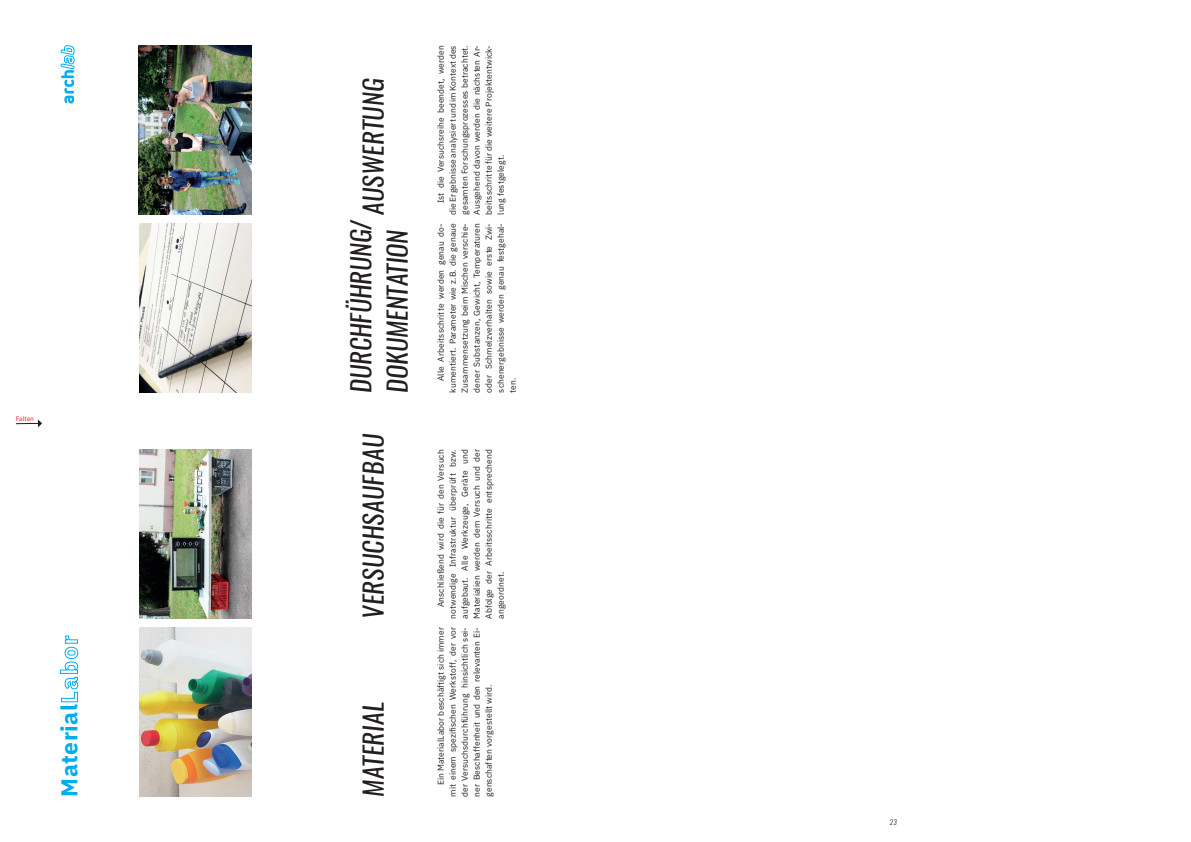
<style>
.page{position:relative;width:1191px;height:842px;background:#fff}
.page>*{position:absolute;margin:0;border:0;box-sizing:border-box;transform-origin:0 0}
.t1{font:italic 26px/36px "Oswald";letter-spacing:.005em;color:#231f20}
.t2{font:700 23px "IBM Plex Sans";letter-spacing:.02em;color:#00aeef}
.t3{font:8.5px/12px "IBM Plex Sans";letter-spacing:.01em;color:#231f20;text-align:justify}
.t4{font:italic 300 7px "Oswald";color:#231f20}
.t5{font:6.5px "IBM Plex Sans";letter-spacing:-.005em;color:#ee1d23}
</style>
<div class="page">
<svg style="left:16px;top:419px;width:26px;height:8px"></svg>
<svg style="left:61px;top:45px;width:13px;height:58px"></svg>
<img style="left:140px;top:223px;width:112px;height:170px">
<img style="left:140px;top:627px;width:112px;height:170px">
<img style="left:139px;top:45px;width:113px;height:170px">
<img style="left:140px;top:449px;width:112px;height:170px">
<svg style="left:60px;top:635px;width:19px;height:68px"></svg>
<p class="t5" style="left:16px;top:414px;width:20px">Falten</p>
<h1 class="t1" style="left:355px;top:215px;width:138px;rotate:-90deg">AUSWERTUNG</h1>
<h1 class="t1" style="left:343px;top:393px;width:175px;rotate:-90deg">DURCHFÜHRUNG/<br>DOKUMENTATION</h1>
<h1 class="t1" style="left:355px;top:619px;width:186px;rotate:-90deg">VERSUCHSAUFBAU</h1>
<h2 class="t2" style="left:51px;top:797px;width:94px;rotate:-90deg">Material</h2>
<h1 class="t1" style="left:355px;top:797px;width:96px;rotate:-90deg">MATERIAL</h1>
<p class="t3" style="left:434px;top:215px;width:171px;text-indent:11px;rotate:-90deg">Ist die Versuchsreihe beendet, werden die Ergebnisse analysiert und im Kontext des gesamten Forschungsprozesses betrachtet.<br>Ausgehend davon werden die nächsten Ar&shy;beitsschritte für die weitere Projektentwick&shy;lung festgelegt.</p>
<p class="t3" style="left:434px;top:393px;width:171px;text-indent:11px;rotate:-90deg">Alle Arbeitsschritte werden genau do&shy;kumentiert. Parameter wie z.B. die genaue Zusammensetzung beim Mischen verschie&shy;dener Substanzen, Gewicht, Temperaturen oder Schmelzverhalten sowie erste Zwi&shy;schenergebnisse werden genau festgehal&shy;ten.</p>
<p class="t3" style="left:434px;top:619px;width:171px;text-indent:11px;rotate:-90deg">Anschließend wird die für den Versuch notwendige Infrastruktur überprüft bzw. aufgebaut. Alle Werkzeuge, Geräte und Materialien werden dem Versuch und der Abfolge der Arbeitsschritte entsprechend angeordnet.</p>
<p class="t3" style="left:434px;top:797px;width:171px;text-indent:11px;rotate:-90deg">Ein MaterialLabor beschäftigt sich immer mit einem spezifischen Werkstoff, der vor der Versuchsdurchführung hinsichtlich sei&shy;ner Beschaffenheit und den relevanten Ei&shy;genschaften vorgestellt wird.</p>
<p class="t4" style="left:889px;top:818px;width:8px">23</p>
</div>
